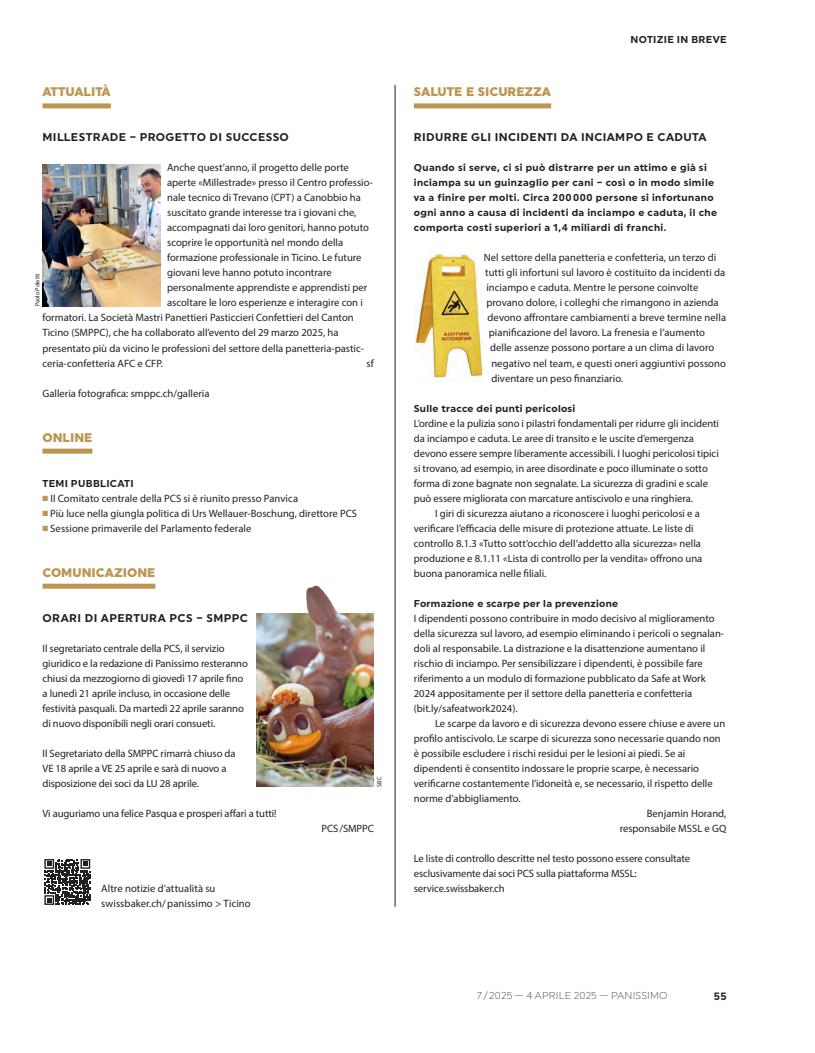
<style>
.page{position:relative;width:815px;height:1053px;background:#fff}
.page>*{position:absolute;margin:0;border:0;box-sizing:border-box;transform-origin:0 0}
.t1{font:900 12.5px "Uniform";color:#bc9551}
.t2{font:700 11.25px "Uniform";letter-spacing:.035em;color:#231f20}
.t3{font:10.62px/15px "Myriad Pro";color:#231f20}
.t4{font:700 10.62px "Uniform";color:#231f20}
.t5{font:700 10px/15px "Uniform";letter-spacing:.035em;color:#231f20}
.t6{font:300 10px "Uniform";letter-spacing:.015em;color:#231f20}
.t7{font:6.25px "Myriad Pro";color:#231f20}
.s1{color:#bc9551}
</style>
<div class="page">
<img style="left:414px;top:253px;width:69px;height:126px">
<div style="left:414px;top:103px;width:137px;height:5px;background:#bc9551"></div>
<div style="left:43px;top:103px;width:68px;height:5px;background:#bc9551"></div>
<div style="left:43px;top:448px;width:49px;height:5px;background:#bc9551"></div>
<hr style="left:395px;top:85px;width:1px;height:821px;background:#231f20">
<svg style="left:44px;top:859px;width:47px;height:46px"></svg>
<svg style="left:44px;top:859px;width:46px;height:45px"></svg>
<img style="left:43px;top:165px;width:117px;height:141px">
<div style="left:43px;top:583px;width:112px;height:5px;background:#bc9551"></div>
<img style="left:306px;top:585px;width:32px;height:28px">
<img style="left:256px;top:613px;width:118px;height:173px">
<p class="t1" style="left:43px;top:84px;width:70px">ATTUALITÀ</p>
<p class="t2" style="left:43px;top:131px;width:248px">MILLESTRADE – PROGETTO DI SUCCESSO</p>
<p class="t3" style="left:167px;top:160px;width:183px">Anche quest’anno, il progetto delle porte</p>
<p class="t3" style="left:167px;top:175px;width:207px">aperte «Millestrade» presso il Centro professio-</p>
<p class="t3" style="left:167px;top:190px;width:195px">nale tecnico di Trevano (CPT) a Canobbio ha</p>
<p class="t3" style="left:167px;top:205px;width:191px">suscitato grande interesse tra i giovani che,</p>
<p class="t3" style="left:167px;top:220px;width:203px">accompagnati dai loro genitori, hanno potuto</p>
<p class="t3" style="left:167px;top:235px;width:178px">scoprire le opportunità nel mondo della</p>
<p class="t3" style="left:167px;top:250px;width:196px">formazione professionale in Ticino. Le future</p>
<p class="t3" style="left:167px;top:265px;width:166px">giovani leve hanno potuto incontrare</p>
<p class="t3" style="left:167px;top:280px;width:202px">personalmente apprendiste e apprendisti per</p>
<p class="t3" style="left:167px;top:295px;width:197px">ascoltare le loro esperienze e interagire con i</p>
<p class="t3" style="left:43px;top:310px;width:313px">formatori. La Società Mastri Panettieri Pasticcieri Confettieri del Canton</p>
<p class="t3" style="left:43px;top:325px;width:298px">Ticino (SMPPC), che ha collaborato all’evento del 29 marzo 2025, ha</p>
<p class="t3" style="left:43px;top:340px;width:323px">presentato più da vicino le professioni del settore della panetteria-pastic-</p>
<p class="t3" style="left:43px;top:355px;width:122px">ceria-confetteria AFC e CFP.</p>
<p class="t3" style="left:367px;top:355px;width:9px">sf</p>
<p class="t3" style="left:43px;top:385px;width:169px">Galleria fotografica: smppc.ch/galleria</p>
<p class="t1" style="left:43px;top:429px;width:51px">ONLINE</p>
<p class="t5" style="left:43px;top:475px;width:93px">TEMI PUBBLICATI</p>
<p class="t3" style="left:43px;top:490px;width:257px"><span class="s1">■</span> Il Comitato centrale della PCS si è riunito presso Panvica</p>
<p class="t3" style="left:43px;top:505px;width:316px"><span class="s1">■</span> Più luce nella giungla politica di Urs Wellauer-Boschung, direttore PCS</p>
<p class="t3" style="left:43px;top:520px;width:210px"><span class="s1">■</span> Sessione primaverile del Parlamento federale</p>
<p class="t7" style="left:34px;top:306px;width:34px;rotate:-90deg">Paolo Poletti</p>
<p class="t1" style="left:43px;top:564px;width:114px">COMUNICAZIONE</p>
<p class="t2" style="left:43px;top:611px;width:207px">ORARI DI APERTURA PCS – SMPPC</p>
<p class="t3" style="left:43px;top:640px;width:207px">Il segretariato centrale della PCS, il servizio giuridico e la redazione di Panissimo resteranno chiusi da mezzogiorno di giovedì 17 aprile fino a lunedì 21 aprile incluso, in occasione delle festività pasquali. Da martedì 22 aprile saranno di nuovo disponibili negli orari consueti.</p>
<p class="t3" style="left:43px;top:745px;width:195px">Il Segretariato della SMPPC rimarrà chiuso da<br>VE 18 aprile a VE 25 aprile e sarà di nuovo a disposizione dei soci da LU 28 aprile.</p>
<p class="t3" style="left:43px;top:805px;width:236px">Vi auguriamo una felice Pasqua e prosperi affari a tutti!</p>
<p class="t3" style="left:101px;top:880px;width:151px">Altre notizie d’attualità su swissbaker.ch/panissimo &gt; Ticino</p>
<p class="t7" style="left:376px;top:786px;width:12px;rotate:-90deg">SBC</p>
<p class="t3" style="left:322px;top:820px;width:54px">PCS/SMPPC</p>
<p class="t5" style="left:631px;top:32px;width:98px">NOTIZIE IN BREVE</p>
<p class="t1" style="left:414px;top:84px;width:139px">SALUTE E SICUREZZA</p>
<p class="t2" style="left:414px;top:131px;width:294px">RIDURRE GLI INCIDENTI DA INCIAMPO E CADUTA</p>
<p class="t5" style="left:414px;top:160px;width:305px">Quando si serve, ci si può distrarre per un attimo e già si inciampa su un guinzaglio per cani – così o in modo simile va a finire per molti. Circa 200 000 persone si infortunano ogni anno a causa di incidenti da inciampo e caduta, il che comporta costi superiori a 1,4 miliardi di franchi.</p>
<p class="t3" style="left:484px;top:250px;width:234px">Nel settore della panetteria e confetteria, un terzo di</p>
<p class="t3" style="left:485px;top:265px;width:242px">tutti gli infortuni sul lavoro è costituito da incidenti da</p>
<p class="t3" style="left:486px;top:280px;width:214px">inciampo e caduta. Mentre le persone coinvolte</p>
<p class="t3" style="left:486px;top:295px;width:234px">provano dolore, i colleghi che rimangono in azienda</p>
<p class="t3" style="left:488px;top:310px;width:240px">devono affrontare cambiamenti a breve termine nella</p>
<p class="t3" style="left:489px;top:325px;width:218px">pianificazione del lavoro. La frenesia e l’aumento</p>
<p class="t3" style="left:490px;top:340px;width:226px">delle assenze possono portare a un clima di lavoro</p>
<p class="t3" style="left:491px;top:355px;width:236px">negativo nel team, e questi oneri aggiuntivi possono</p>
<p class="t3" style="left:491px;top:370px;width:133px">diventare un peso finanziario.</p>
<p class="t5" style="left:414px;top:400px;width:163px">Sulle tracce dei punti pericolosi</p>
<p class="t3" style="left:414px;top:415px;width:307px">L’ordine e la pulizia sono i pilastri fondamentali per ridurre gli incidenti</p>
<p class="t3" style="left:414px;top:430px;width:282px">da inciampo e caduta. Le aree di transito e le uscite d’emergenza</p>
<p class="t3" style="left:414px;top:445px;width:306px">devono essere sempre liberamente accessibili. I luoghi pericolosi tipici</p>
<p class="t3" style="left:414px;top:460px;width:296px">si trovano, ad esempio, in aree disordinate e poco illuminate o sotto</p>
<p class="t3" style="left:414px;top:475px;width:296px">forma di zone bagnate non segnalate. La sicurezza di gradini e scale</p>
<p class="t3" style="left:414px;top:490px;width:281px">può essere migliorata con marcature antiscivolo e una ringhiera.</p>
<p class="t3" style="left:435px;top:505px;width:266px">I giri di sicurezza aiutano a riconoscere i luoghi pericolosi e a</p>
<p class="t3" style="left:414px;top:520px;width:281px">verificare l’efficacia delle misure di protezione attuate. Le liste di</p>
<p class="t3" style="left:414px;top:535px;width:289px">controllo 8.1.3 «Tutto sott’occhio dell’addetto alla sicurezza» nella</p>
<p class="t3" style="left:414px;top:550px;width:290px">produzione e 8.1.11 «Lista di controllo per la vendita» offrono una</p>
<p class="t3" style="left:414px;top:565px;width:134px">buona panoramica nelle filiali.</p>
<p class="t5" style="left:414px;top:595px;width:206px">Formazione e scarpe per la prevenzione</p>
<p class="t3" style="left:414px;top:610px;width:312px">I dipendenti possono contribuire in modo decisivo al miglioramento della sicurezza sul lavoro, ad esempio eliminando i pericoli o segnalan&shy;doli al responsabile. La distrazione e la disattenzione aumentano il rischio di inciampo. Per sensibilizzare i dipendenti, è possibile fare riferimento a un modulo di formazione pubblicato da Safe at Work 2024 appositamente per il settore della panetteria e confetteria (bit.ly/safeatwork2024).</p>
<p class="t3" style="left:435px;top:715px;width:292px">Le scarpe da lavoro e di sicurezza devono essere chiuse e avere un</p>
<p class="t3" style="left:414px;top:730px;width:309px">profilo antiscivolo. Le scarpe di sicurezza sono necessarie quando non</p>
<p class="t3" style="left:414px;top:745px;width:273px">è possibile escludere i rischi residui per le lesioni ai piedi. Se ai</p>
<p class="t3" style="left:414px;top:760px;width:287px">dipendenti è consentito indossare le proprie scarpe, è necessario</p>
<p class="t3" style="left:414px;top:775px;width:300px">verificarne costantemente l’idoneità e, se necessario, il rispetto delle</p>
<p class="t3" style="left:414px;top:790px;width:108px">norme d’abbigliamento.</p>
<p class="t3" style="left:647px;top:805px;width:81px">Benjamin Horand,</p>
<p class="t3" style="left:620px;top:820px;width:108px">responsabile MSSL e GQ</p>
<p class="t3" style="left:414px;top:850px;width:278px">Le liste di controllo descritte nel testo possono essere consultate esclusivamente dai soci PCS sulla piattaforma MSSL: service.swissbaker.ch</p>
<p class="t6" style="left:477px;top:989px;width:192px">7 /2025 — 4 APRILE 2025 — PANISSIMO</p>
<p class="t4" style="left:714px;top:989px;width:14px">55</p>
</div>
